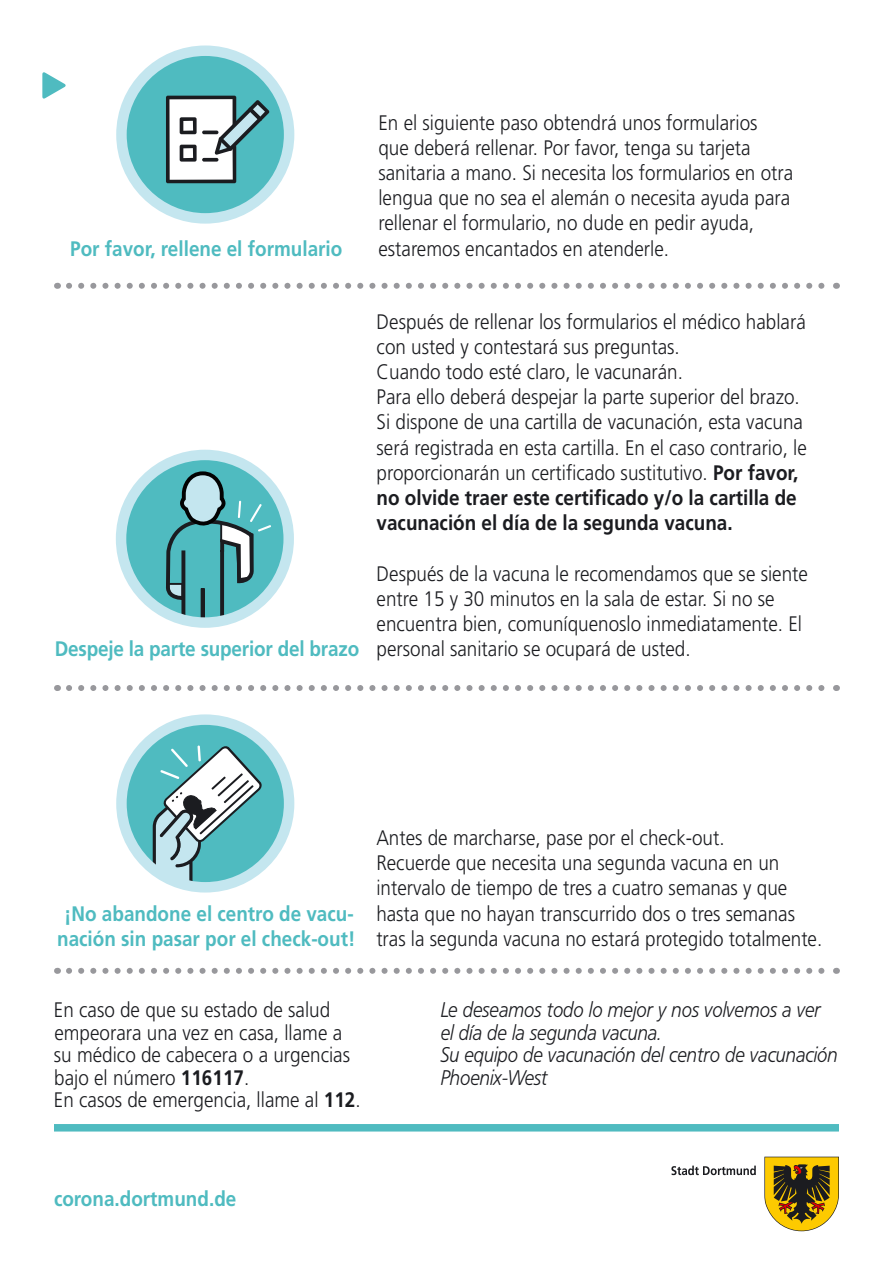
<style>
.page{position:relative;width:893px;height:1263px;background:#fff}
.page>*{position:absolute;margin:0;border:0;box-sizing:border-box;transform-origin:0 0}
.t1{font:300 21px/25.2px "Frutiger LT";color:#1b1c20;scale:.9 1}
.t2{font:700 21px/25.2px "Frutiger LT";color:#4fbbc0;text-align:center;scale:.9 1}
.t3{font:italic 300 21px/22.5px "Frutiger BQ";color:#1b1c20;scale:.9 1}
.s1{font-weight:700}
</style>
<div class="page">
<svg style="left:121px;top:455px;width:168px;height:168px;background:#64c2c8"></svg>
<svg style="left:164px;top:455px;width:107px;height:167px;background:#68b1b6"></svg>
<div style="left:116px;top:450px;width:178px;height:178px;border:10px solid #c4e6ef;border-radius:50%"></div>
<svg style="left:121px;top:720px;width:168px;height:167px;background:#66c3c9"></svg>
<svg style="left:153px;top:745px;width:109px;height:142px"></svg>
<div style="left:116px;top:714px;width:178px;height:178px;border:10px solid #c4e6ef;border-radius:50%"></div>
<svg style="left:121px;top:51px;width:168px;height:167px;background:#5fc0c6"></svg>
<div style="left:116px;top:45px;width:178px;height:179px;border:10px solid #c4e6ef;border-radius:50%"></div>
<svg style="left:166px;top:96px;width:103px;height:87px"></svg>
<svg style="left:69px;top:283px;width:756px;height:6px"></svg>
<svg style="left:69px;top:685px;width:756px;height:6px"></svg>
<svg style="left:69px;top:968px;width:756px;height:6px"></svg>
<div style="left:54px;top:1124px;width:785px;height:7px;background:#4fbbc0"></div>
<svg style="left:764px;top:1157px;width:75px;height:74px;background:#a48728"></svg>
<svg style="left:671px;top:1165px;width:85px;height:10px"></svg>
<svg style="left:42px;top:72px;width:24px;height:27px"></svg>
<p class="t1" style="left:378px;top:110px;width:462px">En el siguiente paso obtendrá unos formularios que deberá rellenar. Por favor, tenga su tarjeta sanitaria a mano. Si necesita los formularios en otra lengua que no sea el alemán o necesita ayuda para rellenar el formulario, no dude en pedir ayuda,</p>
<p class="t2" style="left:70px;top:236px;width:304px">Por favor, rellene el formulario</p>
<p class="t1" style="left:378px;top:236px;width:324px">estaremos encantados en atenderle.</p>
<p class="t2" style="left:55px;top:636px;width:340px">Despeje la parte superior del brazo</p>
<p class="t1" style="left:377px;top:309px;width:479px">Después de rellenar los formularios el médico hablará con usted y contestará sus preguntas.<br>Cuando todo esté claro, le vacunarán.<br>Para ello deberá despejar la parte superior del brazo.<br>Si dispone de una cartilla de vacunación, esta vacuna será registrada en esta cartilla. En el caso contrario, le proporcionarán un certificado sustitutivo. <span class="s1">Por favor, no olvide traer este certificado y/o la cartilla de vacunación el día de la segunda vacuna.</span></p>
<p class="t1" style="left:377px;top:561px;width:481px">Después de la vacuna le recomendamos que se siente entre 15 y 30 minutos en la sala de estar. Si no se encuentra bien, comuníquenoslo inmediatamente. El personal sanitario se ocupará de usted.</p>
<p class="t2" style="left:57px;top:901px;width:333px">¡No abandone el centro de vacu&shy;nación sin pasar por el check-out!</p>
<p class="t1" style="left:376px;top:825px;width:497px">Antes de marcharse, pase por el check-out.<br>Recuerde que necesita una segunda vacuna en un intervalo de tiempo de tres a cuatro semanas y que hasta que no hayan transcurrido dos o tres semanas tras la segunda vacuna no estará protegido totalmente.</p>
<p class="t1" style="left:54px;top:999px;width:342px;line-height:22.5px">En caso de que su estado de salud empeorara una vez en casa, llame a su médico de cabecera o a urgencias bajo el número <span class="s1">116117</span>.<br>En casos de emergencia, llame al <span class="s1">112</span>.</p>
<p class="t3" style="left:441px;top:999px;width:443px">Le deseamos todo lo mejor y nos volvemos a ver el día de la segunda vacuna.<br>Su equipo de vacunación del centro de vacunación Phoenix-West</p>
<p class="t2" style="left:54px;top:1187px;width:204px">corona.dortmund.de</p>
</div>
